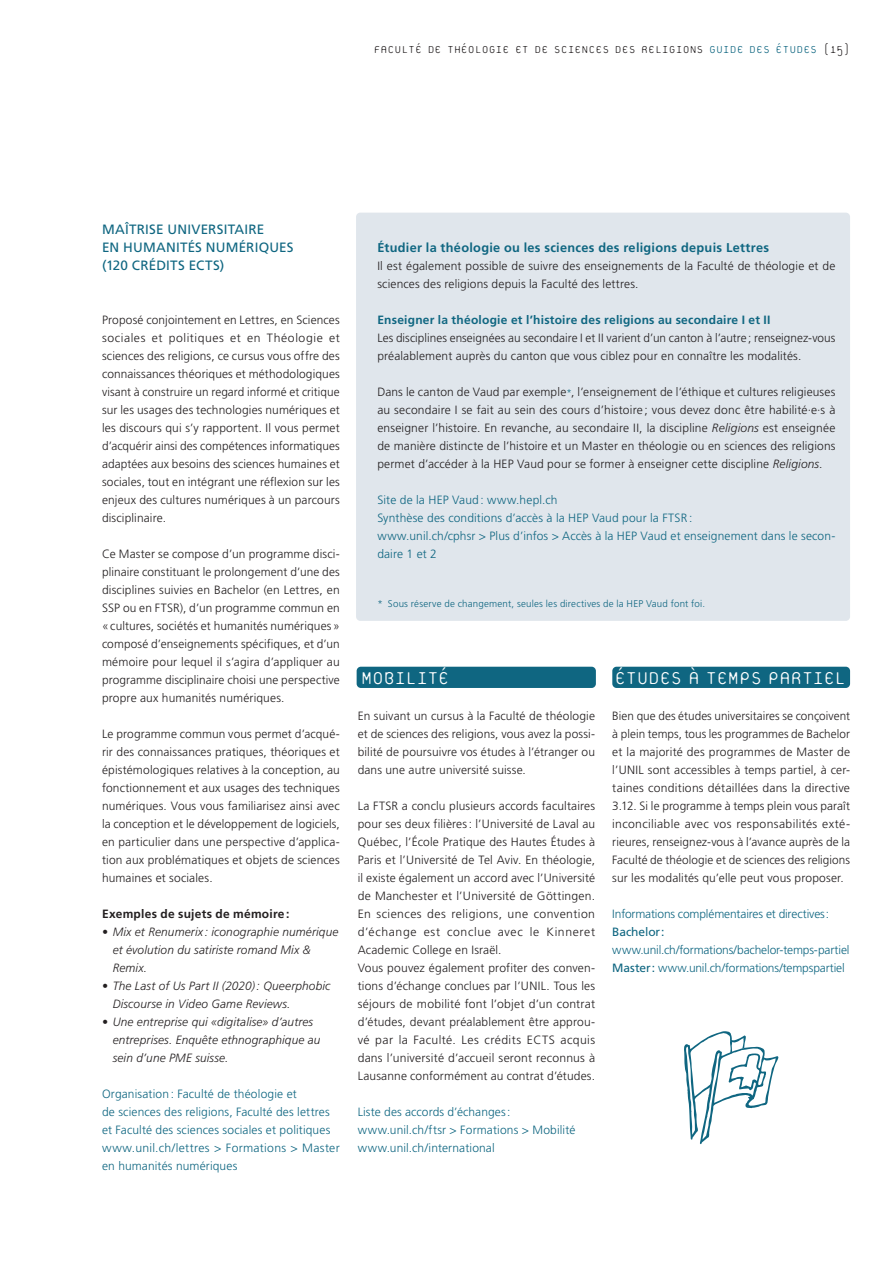
<style>
.page{position:relative;width:893px;height:1263px;background:#fff}
.page>*{position:absolute;margin:0;border:0;box-sizing:border-box;transform-origin:0 0}
.t1{font:100 25.5px "Platelet";letter-spacing:-.025em;color:#fff}
.t2{font:100 15px "Platelet";color:#231f20}
.SOUS-TITRE_1_MAJ_cou{font:13.5px/18px "Frutiger LT Std";letter-spacing:.015em;color:#0f6681}
.B1__TEXTE_COURANT_bo{font:700 12.75px "Frutiger LT Std";letter-spacing:.02em;color:#0f6681}
.TEXTE_COURANT_frutig{font:300 12px/18px "Frutiger LT Std";letter-spacing:.01em;color:#231f20;text-align:justify}
.TEXTE_COURANT_frutig-2{font:300 12px/18px "Frutiger LT Std";letter-spacing:.01em;color:#0f6681}
.t3{font:italic 300 12px/18px "Frutiger LT Std";letter-spacing:.01em;color:#231f20}
.B0__TEXTE_COURANT_no{font:300 12px/18px "Frutiger LT Std";letter-spacing:-.01em;color:#0f6681}
.TEXTE_COURANT_frutig-3{font:700 12px "Frutiger LT Std";letter-spacing:.02em;color:#0f6681}
.B0__TEXTE_COURANT_no-2{font:300 12px "Frutiger LT Std";letter-spacing:.015em;color:#0f6681}
.B0__TEXTE_COURANT_no-3{font:700 12px "Frutiger LT Std";letter-spacing:.02em;color:#231f20}
.TEXTE_COURANT_frutig-4{font:300 9.75px "Frutiger LT Std";letter-spacing:.02em;color:#0f6681}
.s1{color:#0f6681}
.s2{font-size:9.75px;color:#0f6681}
.s3{font-style:italic}
.s4{font-weight:400}
</style>
<div class="page">
<div style="left:357px;top:667px;width:239px;height:21px;background:#0f6681;border-radius:4px"></div>
<svg style="left:684px;top:1031px;width:95px;height:114px"></svg>
<div style="left:356px;top:213px;width:494px;height:408px;background:#e0e6ec;border-radius:4px"></div>
<div style="left:612px;top:667px;width:238px;height:21px;background:#0f6681;border-radius:4px"></div>
<p class="t2" style="left:374px;top:43px;width:478px">FACULTÉ DE THÉOLOGIE ET DE SCIENCES DES RELIGIONS <span class="s1">GUIDE DES ÉTUDES</span> (15)</p>
<p class="SOUS-TITRE_1_MAJ_cou" style="left:102px;top:220px;width:193px">MAÎTRISE UNIVERSITAIRE<br>EN HUMANITÉS NUMÉRIQUES</p>
<p class="SOUS-TITRE_1_MAJ_cou" style="left:102px;top:256px;width:124px">(120 CRÉDITS ECTS)</p>
<p class="TEXTE_COURANT_frutig" style="left:102px;top:311px;width:239px">Proposé conjointement en Lettres, en Sciences sociales et politiques et en Théologie et sciences des religions, ce cursus vous offre des connaissances théoriques et méthodologiques visant à construire un regard informé et critique sur les usages des technologies numériques et les discours qui s’y rapportent. Il vous permet d’acquérir ainsi des compétences informatiques adaptées aux besoins des sciences humaines et sociales, tout en intégrant une réflexion sur les enjeux des cultures numériques à un parcours disciplinaire.</p>
<p class="TEXTE_COURANT_frutig" style="left:102px;top:545px;width:239px">Ce Master se compose d’un programme disci&shy;plinaire constituant le prolongement d’une des disciplines suivies en Bachelor (en Lettres, en SSP ou en FTSR), d’un programme commun en «cultures, sociétés et humanités numériques» composé d’enseignements spécifiques, et d’un mémoire pour lequel il s’agira d’appliquer au programme disciplinaire choisi une perspective propre aux humanités numériques.</p>
<p class="TEXTE_COURANT_frutig" style="left:102px;top:725px;width:239px">Le programme commun vous permet d’acqué&shy;rir des connaissances pratiques, théoriques et épistémologiques relatives à la conception, au fonctionnement et aux usages des techniques numériques. Vous vous familiarisez ainsi avec la conception et le développement de logiciels, en particulier dans une perspective d’applica&shy;tion aux problématiques et objets de sciences humaines et sociales.</p>
<p class="B0__TEXTE_COURANT_no-3" style="left:102px;top:907px;width:189px">Exemples de sujets de mémoire:</p>
<p class="t3" style="left:113px;top:923px;width:227px;text-indent:-11px">• Mix et Renumerix : iconographie numérique et évolution du satiriste romand Mix &amp;<br>Remix.</p>
<p class="t3" style="left:113px;top:977px;width:219px;text-indent:-11px">• The Last of Us Part II (2020): Queerphobic<br>Discourse in Video Game Reviews.</p>
<p class="t3" style="left:113px;top:1013px;width:209px;text-indent:-11px">• Une entreprise qui «digitalise» d’autres entreprises. Enquête ethnographique au sein d’une PME suisse.</p>
<p class="TEXTE_COURANT_frutig-2" style="left:102px;top:1085px;width:230px">Organisation: Faculté de théologie et<br>de sciences des religions, Faculté des lettres et Faculté des sciences sociales et politiques</p>
<p class="TEXTE_COURANT_frutig-2" style="left:102px;top:1139px;width:239px">www.unil.ch/lettres &gt; Formations &gt; Master en humanités numériques</p>
<p class="B1__TEXTE_COURANT_bo" style="left:377px;top:240px;width:393px">Étudier la théologie ou les sciences des religions depuis Lettres</p>
<p class="TEXTE_COURANT_frutig" style="left:377px;top:257px;width:460px">Il est également possible de suivre des enseignements de la Faculté de théologie et de sciences des religions depuis la Faculté des lettres.</p>
<p class="TEXTE_COURANT_frutig-3" style="left:377px;top:313px;width:395px">Enseigner la théologie et l’histoire des religions au secondaire I et II</p>
<p class="TEXTE_COURANT_frutig" style="left:377px;top:329px;width:460px">Les disciplines enseignées au secondaire I et II varient d’un canton à l’autre; renseignez-vous préalablement auprès du canton que vous ciblez pour en connaître les modalités.</p>
<p class="TEXTE_COURANT_frutig" style="left:377px;top:383px;width:460px">Dans le canton de Vaud par exemple<span class="s2">*</span>, l’enseignement de l’éthique et cultures religieuses au secondaire I se fait au sein des cours d’histoire ; vous devez donc être habilité·e·s à enseigner l’histoire. En revanche, au secondaire II, la discipline <span class="s3">Religions</span> est enseignée de manière distincte de l’histoire et un Master en théologie ou en sciences des religions permet d’accéder à la HEP Vaud pour se former à enseigner cette discipline <span class="s3">Religions</span>.</p>
<p class="TEXTE_COURANT_frutig-2" style="left:377px;top:491px;width:182px">Site de la HEP Vaud: www.hepl.ch</p>
<p class="TEXTE_COURANT_frutig-2" style="left:377px;top:509px;width:316px">Synthèse des conditions d’accès à la HEP Vaud pour la FTSR:</p>
<p class="TEXTE_COURANT_frutig-2" style="left:377px;top:527px;width:460px">www.unil.ch/cphsr &gt; Plus d’infos &gt; Accès à la HEP Vaud et enseignement dans le secon&shy;daire 1 et 2</p>
<p class="TEXTE_COURANT_frutig-4" style="left:377px;top:598px;width:329px">* Sous réserve de changement, seules les directives de la HEP Vaud font foi.</p>
<p class="t1" style="left:361px;top:666px;width:90px">MOBILITÉ</p>
<p class="TEXTE_COURANT_frutig" style="left:358px;top:707px;width:239px">En suivant un cursus à la Faculté de théologie et de sciences des religions, vous avez la possi&shy;bilité de poursuivre vos études à l’étranger ou dans une autre université suisse.</p>
<p class="TEXTE_COURANT_frutig" style="left:358px;top:797px;width:239px">La FTSR a conclu plusieurs accords facultaires pour ses deux filières: l’Université de Laval au Québec, l’École Pratique des Hautes Études à Paris et l’Université de Tel Aviv. En théologie, il existe également un accord avec l’Université de Manchester et l’Université de Göttingen.<br>En sciences des religions, une convention d’échange est conclue avec le Kinneret Academic College en Israël.</p>
<p class="TEXTE_COURANT_frutig" style="left:358px;top:959px;width:239px">Vous pouvez également profiter des conven&shy;tions d’échange conclues par l’UNIL. Tous les séjours de mobilité font l’objet d’un contrat d’études, devant préalablement être approu&shy;vé par la Faculté. Les crédits ECTS acquis dans l’université d’accueil seront reconnus à Lausanne conformément au contrat d’études.</p>
<p class="B0__TEXTE_COURANT_no" style="left:358px;top:1103px;width:154px">Liste des accords d’échanges:</p>
<p class="B0__TEXTE_COURANT_no-2" style="left:358px;top:1123px;width:219px">www.unil.ch/ftsr &gt; Formations &gt; Mobilité</p>
<p class="TEXTE_COURANT_frutig-2" style="left:358px;top:1139px;width:138px">www.unil.ch/international</p>
<p class="t1" style="left:614px;top:667px;width:233px">ÉTUDES À TEMPS PARTIEL</p>
<p class="TEXTE_COURANT_frutig" style="left:612px;top:707px;width:239px">Bien que des études universitaires se conçoivent à plein temps, tous les programmes de Bachelor et la majorité des programmes de Master de l’UNIL sont accessibles à temps partiel, à cer&shy;taines conditions détaillées dans la directive 3.12. Si le programme à temps plein vous paraît inconciliable avec vos responsabilités exté&shy;rieures, renseignez-vous à l’avance auprès de la Faculté de théologie et de sciences des religions sur les modalités qu’elle peut vous proposer.</p>
<p class="B0__TEXTE_COURANT_no" style="left:612px;top:905px;width:218px">Informations complémentaires et directives:</p>
<p class="B0__TEXTE_COURANT_no" style="left:612px;top:923px;width:239px"><span class="s4">Bachelor: </span>www.unil.ch/formations/bachelor-temps-partiel</p>
<p class="B0__TEXTE_COURANT_no" style="left:612px;top:959px;width:234px"><span class="s4">Master:</span> www.unil.ch/formations/tempspartiel</p>
</div>
